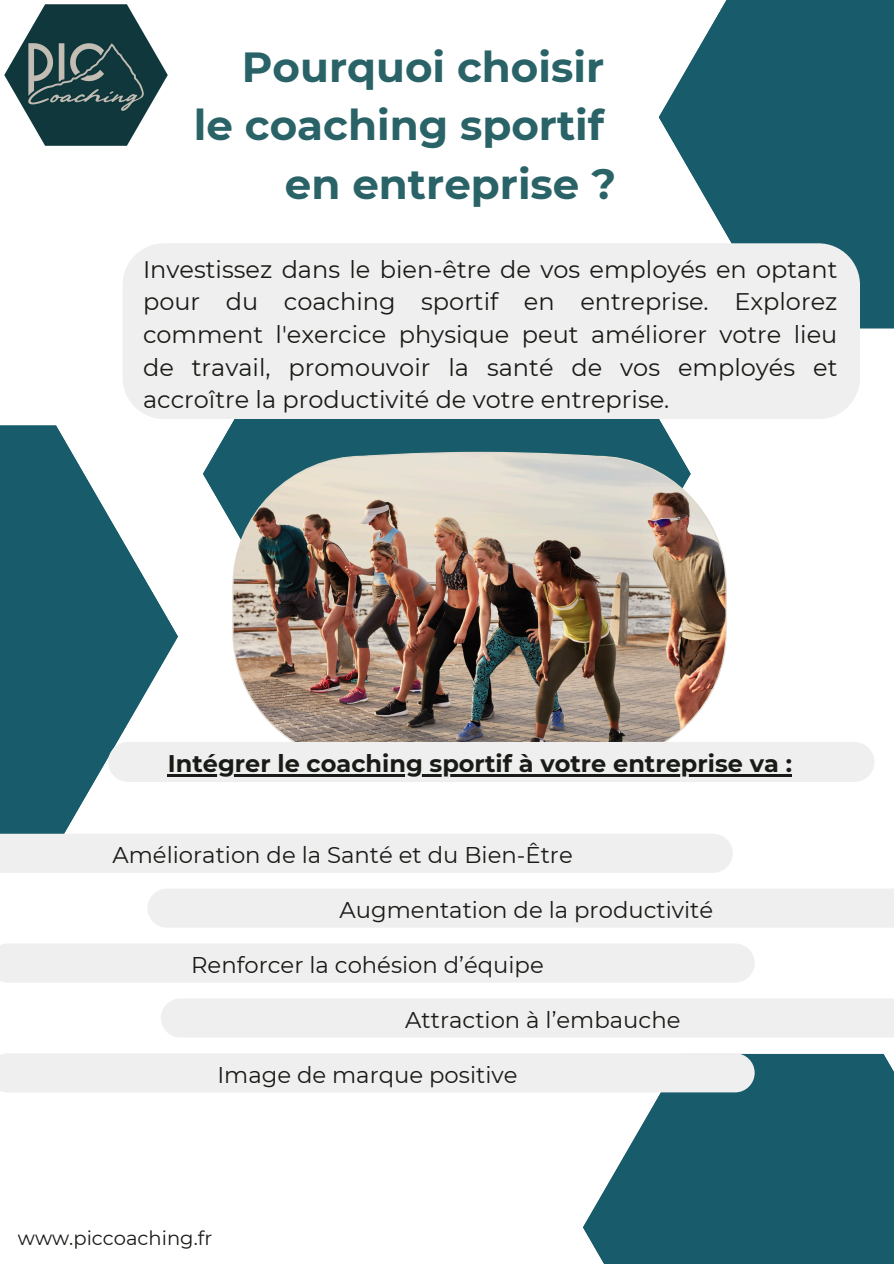
<style>
.page{position:relative;width:894px;height:1264px;background:#fff}
.page>*{position:absolute;margin:0;border:0;box-sizing:border-box;transform-origin:0 0}
.t1{font:700 42px/58.5px "Montserrat";color:#2a6367;text-align:right}
.t2{font:24px/32.7px "Montserrat";color:#181b16;text-align:justify}
.t3{font:700 24px "Montserrat";color:#181b16}
.t4{font:22.8px "Montserrat";color:#181b16}
.t5{font:19.5px "Montserrat";color:#181b16}
</style>
<div class="page">
<svg style="left:659px;top:0;width:234px;height:328px;background:#397380"></svg>
<svg style="left:203px;top:419px;width:475px;height:105px;background:#306d7a"></svg>
<img style="left:4px;top:4px;width:164px;height:142px">
<svg style="left:583px;top:1053px;width:310px;height:210px;background:#2e6c79"></svg>
<svg style="left:0;top:425px;width:178px;height:408px"></svg>
<div style="left:123px;top:243px;width:736px;height:176px;background:#efefef"></div>
<img style="left:232px;top:452px;width:494px;height:290px">
<div style="left:108px;top:742px;width:766px;height:40px;background:#efefef;border-radius:20px"></div>
<hr style="left:168px;top:774px;width:623px;height:3px;background:#181b16">
<div style="left:0;top:833px;width:732px;height:39px;background:#efefef"></div>
<div style="left:148px;top:889px;width:745px;height:38px;background:#efefef"></div>
<div style="left:0;top:944px;width:754px;height:38px;background:#efefef"></div>
<div style="left:161px;top:999px;width:732px;height:38px;background:#efefef"></div>
<div style="left:0;top:1053px;width:754px;height:39px;background:#efefef"></div>
<p class="t1" style="left:194px;top:38px;width:423px">Pourquoi choisir<br>le coaching sportif en entreprise ?</p>
<h1 class="t2" style="left:143px;top:253px;width:695px">Investissez dans le bien-être de vos employés en optant pour du coaching sportif en entreprise. Explorez comment l'exercice physique peut améliorer votre lieu de travail, promouvoir la santé de vos employés et accroître la productivité de votre entreprise.</h1>
<h3 class="t3" style="left:168px;top:749px;width:625px">Intégrer le coaching sportif à votre entreprise va :</h3>
<h3 class="t4" style="left:112px;top:841px;width:461px">Amélioration de la Santé et du Bien-Être</h3>
<h3 class="t4" style="left:339px;top:896px;width:375px">Augmentation de la productivité</h3>
<p class="t4" style="left:191px;top:950px;width:354px">Renforcer la cohésion d’équipe</p>
<p class="t4" style="left:405px;top:1005px;width:276px">Attraction à l’embauche</p>
<p class="t4" style="left:217px;top:1060px;width:301px">Image de marque positive</p>
<h3 class="t5" style="left:18px;top:1225px;width:196px">www.piccoaching.fr</h3>
</div>
